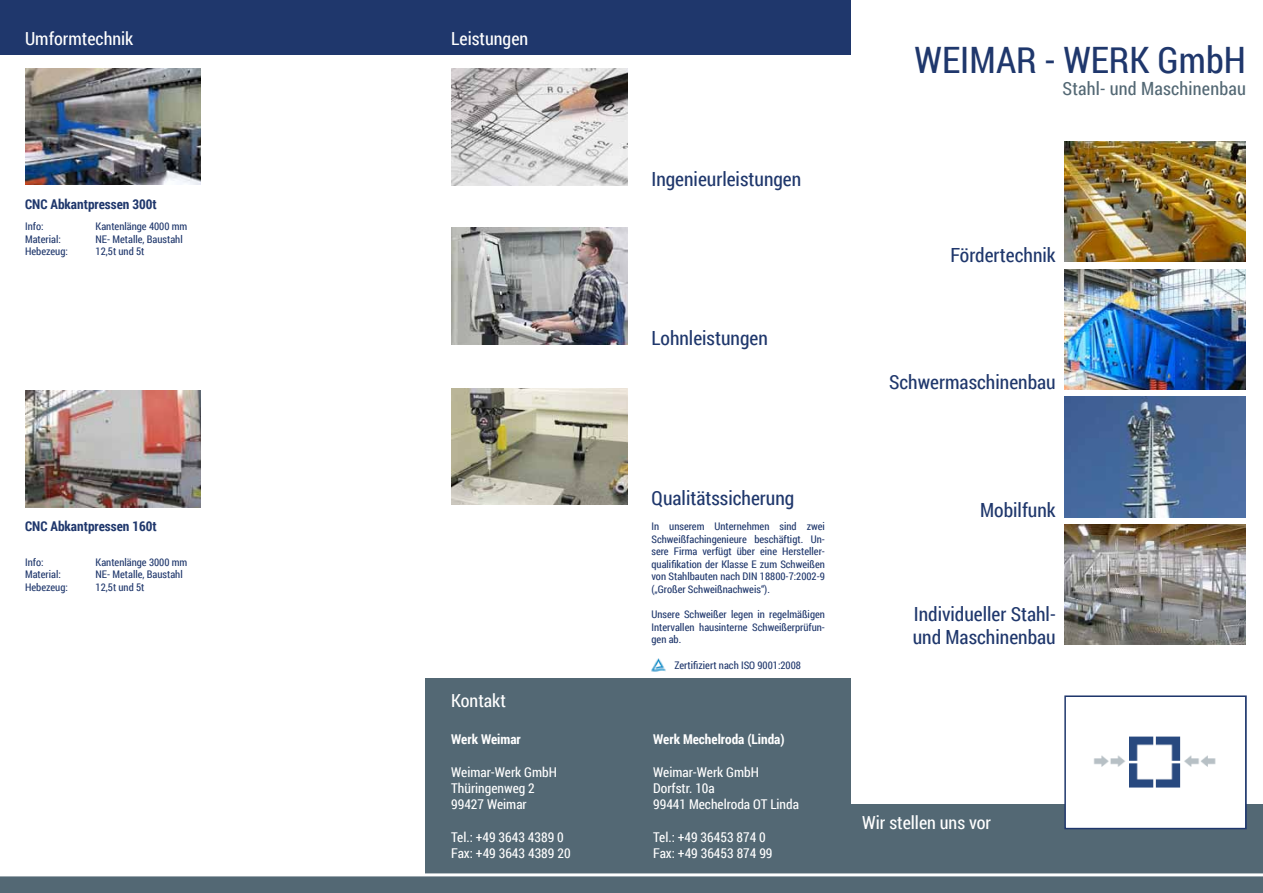
<style>
.page{position:relative;width:1263px;height:893px;background:#fff}
.page>*{position:absolute;margin:0;border:0;box-sizing:border-box;transform-origin:0 0}
.t1{font:36.45px "Roboto Condensed";color:#1f376c}
.t2{font:19.5px/23.4px "Roboto Condensed";color:#1f376c}
.t3{font:18.15px "Roboto Condensed";letter-spacing:.01em;color:#536874}
.t4{font:18px "Roboto Condensed";color:#fff}
.t5{font:13.5px/16.2px "Roboto Condensed";color:#fff}
.t6{font:700 13.5px "Roboto Condensed";color:#1f376c}
.t7{font:700 13.5px "Roboto Condensed";color:#fff}
.t8{font:10.5px/12.6px "Roboto Condensed";color:#1f376c;text-align:justify}
</style>
<div class="page">
<div style="left:850px;top:804px;width:413px;height:79px;background:#536874"></div>
<img style="left:1067px;top:736px;width:177px;height:90px">
<div style="left:1064px;top:695px;width:183px;height:134px;border:2px solid #1f376c"></div>
<img style="left:1064px;top:142px;width:182px;height:120px">
<img style="left:1064px;top:269px;width:182px;height:120px">
<img style="left:1064px;top:397px;width:182px;height:120px">
<img style="left:1064px;top:524px;width:182px;height:121px">
<div style="left:0;top:0;width:850px;height:54px;background:#1f376c"></div>
<div style="left:425px;top:678px;width:425px;height:201px;background:#536874"></div>
<svg style="left:0;top:873px;width:1263px;height:20px"></svg>
<img style="left:451px;top:68px;width:176px;height:117px">
<img style="left:451px;top:228px;width:176px;height:116px">
<img style="left:451px;top:388px;width:176px;height:117px">
<img style="left:25px;top:68px;width:176px;height:117px">
<img style="left:25px;top:391px;width:176px;height:116px">
<img style="left:651px;top:658px;width:15px;height:14px">
<h3 class="t4" style="left:25px;top:27px;width:110px">Umformtechnik</h3>
<h3 class="t4" style="left:451px;top:27px;width:79px">Leistungen</h3>
<p class="t6" style="left:25px;top:195px;width:133px">CNC Abkantpressen 300t</p>
<p class="t8" style="left:25px;top:220px;width:20px">Info:</p>
<p class="t8" style="left:96px;top:220px;width:93px">Kantenlänge 4000 mm</p>
<p class="t8" style="left:25px;top:232px;width:37px">Material:</p>
<p class="t8" style="left:96px;top:232px;width:89px">NE- Metalle, Baustahl</p>
<p class="t8" style="left:25px;top:245px;width:44px">Hebezeug:</p>
<p class="t8" style="left:96px;top:245px;width:50px">12,5t und 5t</p>
<p class="t6" style="left:25px;top:517px;width:133px">CNC Abkantpressen 160t</p>
<p class="t8" style="left:25px;top:555px;width:20px">Info:</p>
<p class="t8" style="left:96px;top:555px;width:93px">Kantenlänge 3000 mm</p>
<p class="t8" style="left:25px;top:568px;width:37px">Material:</p>
<p class="t8" style="left:96px;top:568px;width:89px">NE- Metalle, Baustahl</p>
<p class="t8" style="left:25px;top:580px;width:44px">Hebezeug:</p>
<p class="t8" style="left:96px;top:580px;width:50px">12,5t und 5t</p>
<h3 class="t4" style="left:451px;top:688px;width:56px">Kontakt</h3>
<p class="t7" style="left:451px;top:730px;width:71px">Werk Weimar</p>
<p class="t5" style="left:451px;top:763px;width:107px">Weimar-Werk GmbH<br>Thüringenweg 2<br>99427 Weimar</p>
<p class="t5" style="left:451px;top:828px;width:121px">Tel.: +49 3643 4389 0<br>Fax: +49 3643 4389 20</p>
<h2 class="t2" style="left:651px;top:166px;width:151px">Ingenieurleistungen</h2>
<h2 class="t2" style="left:651px;top:326px;width:118px">Lohnleistungen</h2>
<h1 class="t1" style="left:915px;top:35px;width:333px">WEIMAR - WERK GmbH</h1>
<h3 class="t3" style="left:1063px;top:76px;width:185px">Stahl- und Maschinenbau</h3>
<h2 class="t2" style="left:950px;top:242px;width:107px">Fördertechnik</h2>
<h2 class="t2" style="left:889px;top:370px;width:168px">Schwermaschinenbau</h2>
<h2 class="t2" style="left:651px;top:485px;width:144px">Qualitätssicherung</h2>
<p class="t8" style="left:651px;top:519px;width:175px">In unserem Unternehmen sind zwei Schweißfachingenieure beschäftigt. Un&shy;sere Firma verfügt über eine Hersteller&shy;qualifikation der Klasse E zum Schweißen von Stahlbauten nach DIN 18800-7:2002-9 („Großer Schweißnachweis“).</p>
<p class="t8" style="left:651px;top:608px;width:175px">Unsere Schweißer legen in regelmäßigen Intervallen hausinterne Schweißerprüfun&shy;gen ab.</p>
<p class="t8" style="left:674px;top:658px;width:128px">Zertifiziert nach ISO 9001:2008</p>
<p class="t7" style="left:653px;top:730px;width:133px">Werk Mechelroda (Linda)</p>
<p class="t5" style="left:653px;top:763px;width:147px">Weimar-Werk GmbH<br>Dorfstr. 10a<br>99441 Mechelroda OT Linda</p>
<p class="t5" style="left:653px;top:828px;width:121px">Tel.: +49 36453 874 0<br>Fax: +49 36453 874 99</p>
<h2 class="t2" style="left:980px;top:498px;width:77px">Mobilfunk</h2>
<h2 class="t2" style="left:913px;top:602px;width:144px">Individueller Stahl&shy;und Maschinenbau</h2>
<h3 class="t4" style="left:862px;top:810px;width:130px">Wir stellen uns vor</h3>
</div>
